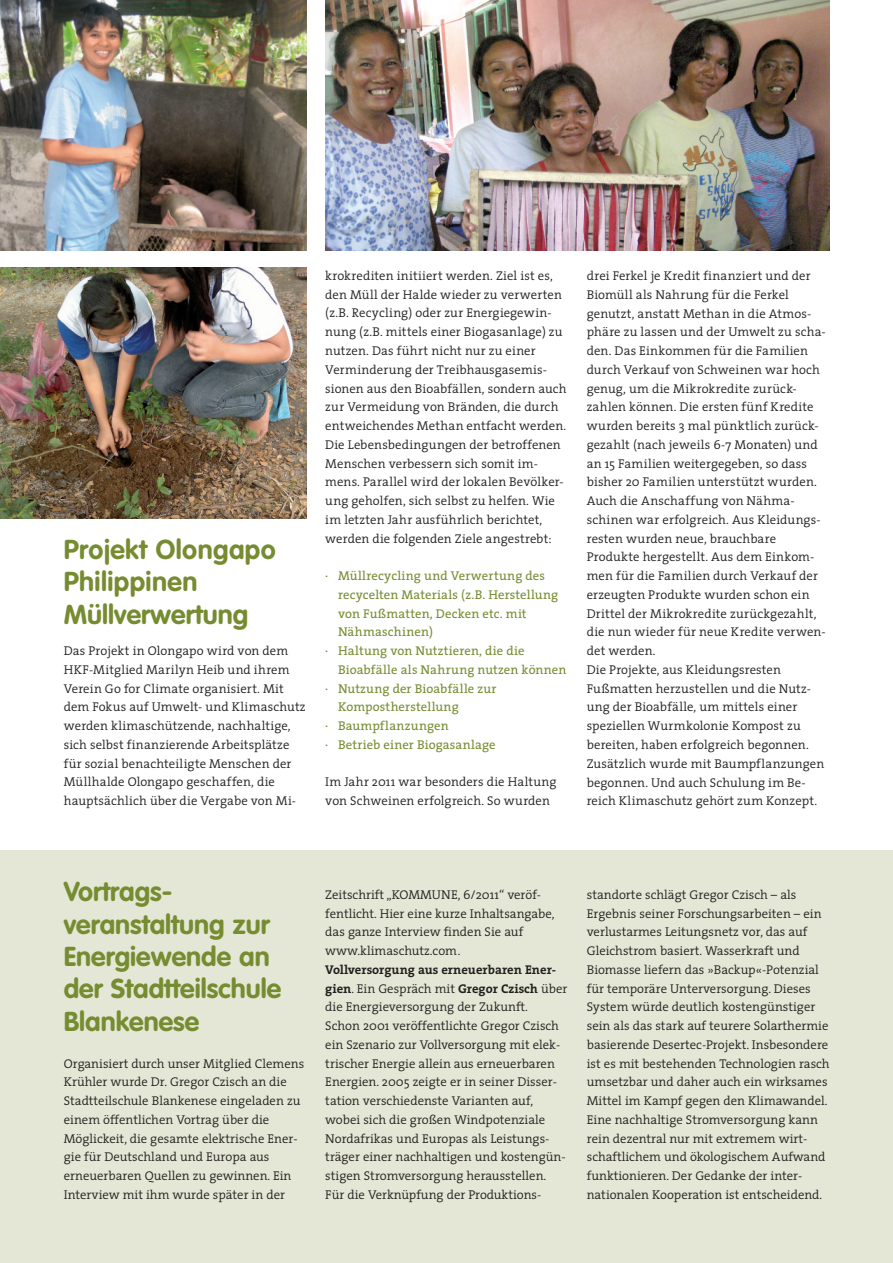
<style>
.page{position:relative;width:893px;height:1263px;background:#fff}
.page>*{position:absolute;margin:0;border:0;box-sizing:border-box;transform-origin:0 0}
.t1{font:700 27px/32.4px "VAG Rounded";color:#768c31}
.t2{font:300 12.75px/18.8px "The Serif";color:#231f20}
.t3{font:12.75px "The Serif";letter-spacing:.01em;color:#768c31}
.s1{font-weight:700}
</style>
<div class="page">
<div style="left:0;top:850px;width:893px;height:413px;background:#e4e7d5"></div>
<img style="left:0;top:268px;width:306px;height:251px">
<img style="left:0;top:0;width:306px;height:251px">
<img style="left:325px;top:0;width:504px;height:251px">
<h1 class="t1" style="left:64px;top:533px;width:214px">Projekt Olongapo<br>Philippinen<br>Müllverwertung</h1>
<p class="t2" style="left:64px;top:641px;width:243px">Das Projekt in Olongapo wird von dem HKF-Mitglied Marilyn Heib und ihrem Verein Go for Climate organisiert. Mit dem Fokus auf Umwelt- und Klimaschutz werden klimaschützende, nachhaltige, sich selbst finanzierende Arbeitsplätze für sozial benachteiligte Menschen der Müllhalde Olongapo geschaffen, die hauptsächlich über die Vergabe von Mi-</p>
<p class="t2" style="left:325px;top:266px;width:243px">krokrediten initiiert werden. Ziel ist es, den Müll der Halde wieder zu verwerten (z.B. Recycling) oder zur Energiegewin&shy;nung (z.B. mittels einer Biogasanlage) zu nutzen. Das führt nicht nur zu einer Verminderung der Treibhausgasemis-- sionen aus den Bioabfällen, sondern auch zur Vermeidung von Bränden, die durch entweichendes Methan entfacht werden.<br>Die Lebensbedingungen der betroffenen Menschen verbessern sich somit im&shy;mens. Parallel wird der lokalen Bevölker&shy;ung geholfen, sich selbst zu helfen. Wie im letzten Jahr ausführlich berichtet, werden die folgenden Ziele angestrebt:</p>
<p class="t3" style="left:325px;top:565px;width:221px">· Müllrecycling und Verwertung des</p>
<p class="t3" style="left:338px;top:584px;width:222px">recycelten Materials (z.B. Herstellung</p>
<p class="t3" style="left:338px;top:603px;width:190px">von Fußmatten, Decken etc. mit</p>
<p class="t3" style="left:338px;top:621px;width:97px">Nähmaschinen)</p>
<p class="t3" style="left:325px;top:640px;width:201px">· Haltung von Nutztieren, die die</p>
<p class="t3" style="left:338px;top:659px;width:230px">Bioabfälle als Nahrung nutzen können</p>
<p class="t3" style="left:325px;top:678px;width:173px">· Nutzung der Bioabfälle zur</p>
<p class="t3" style="left:338px;top:696px;width:122px">Kompostherstellung</p>
<p class="t3" style="left:325px;top:715px;width:125px">· Baumpflanzungen</p>
<p class="t3" style="left:325px;top:734px;width:172px">· Betrieb einer Biogasanlage</p>
<p class="t2" style="left:325px;top:772px;width:233px">Im Jahr 2011 war besonders die Haltung von Schweinen erfolgreich. So wurden</p>
<p class="t2" style="left:587px;top:266px;width:240px">drei Ferkel je Kredit finanziert und der Biomüll als Nahrung für die Ferkel genutzt, anstatt Methan in die Atmos&shy;phäre zu lassen und der Umwelt zu scha&shy;den. Das Einkommen für die Familien durch Verkauf von Schweinen war hoch genug, um die Mikrokredite zurück&shy;zahlen können. Die ersten fünf Kredite wurden bereits 3 mal pünktlich zurück&shy;gezahlt (nach jeweils 6-7 Monaten) und an 15 Familien weitergegeben, so dass bisher 20 Familien unterstützt wurden.<br>Auch die Anschaffung von Nähma&shy;schinen war erfolgreich. Aus Kleidungs&shy;resten wurden neue, brauchbare Produkte hergestellt. Aus dem Einkom&shy;men für die Familien durch Verkauf der erzeugten Produkte wurden schon ein Drittel der Mikrokredite zurückgezahlt, die nun wieder für neue Kredite verwen&shy;det werden.<br>Die Projekte, aus Kleidungsresten Fußmatten herzustellen und die Nutz&shy;ung der Bioabfälle, um mittels einer speziellen Wurmkolonie Kompost zu bereiten, haben erfolgreich begonnen.<br>Zusätzlich wurde mit Baumpflanzungen begonnen. Und auch Schulung im Be&shy;reich Klimaschutz gehört zum Konzept.</p>
<h1 class="t1" style="left:64px;top:875px;width:219px">Vortrags&shy;veranstaltung zur<br>Energiewende an der Stadtteilschule<br>Blankenese</h1>
<p class="t2" style="left:64px;top:1053px;width:242px">Organisiert durch unser Mitglied Clemens Krühler wurde Dr. Gregor Czisch an die Stadtteilschule Blankenese eingeladen zu einem öffentlichen Vortrag über die Möglickeit, die gesamte elektrische Ener&shy;gie für Deutschland und Europa aus erneuerbaren Quellen zu gewinnen. Ein Interview mit ihm wurde später in der</p>
<p class="t2" style="left:325px;top:885px;width:231px">Zeitschrift „KOMMUNE, 6/2011“ veröf&shy;fentlicht. Hier eine kurze Inhaltsangabe, das ganze Interview finden Sie auf www.klimaschutz.com.</p>
<p class="t2" style="left:325px;top:960px;width:244px"><span class="s1">Vollversorgung aus erneuerbaren Ener&shy;gien</span>. Ein Gespräch mit <span class="s1">Gregor Czisch</span> über die Energieversorgung der Zukunft.<br>Schon 2001 veröffentlichte Gregor Czisch ein Szenario zur Vollversorgung mit elek&shy;trischer Energie allein aus erneuerbaren Energien. 2005 zeigte er in seiner Disser&shy;tation verschiedenste Varianten auf, wobei sich die großen Windpotenziale Nordafrikas und Europas als Leistungs&shy;träger einer nachhaltigen und kostengün&shy;stigen Stromversorgung herausstellen.<br>Für die Verknüpfung der Produktions-</p>
<p class="t2" style="left:587px;top:885px;width:244px">standorte schlägt Gregor Czisch – als Ergebnis seiner Forschungsarbeiten – ein verlustarmes Leitungsnetz vor, das auf Gleichstrom basiert. Wasserkraft und Biomasse liefern das »Backup«-Potenzial für temporäre Unterversorgung. Dieses System würde deutlich kostengünstiger sein als das stark auf teurere Solarthermie basierende Desertec-Projekt. Insbesondere ist es mit bestehenden Technologien rasch umsetzbar und daher auch ein wirksames Mittel im Kampf gegen den Klimawandel.<br>Eine nachhaltige Stromversorgung kann rein dezentral nur mit extremem wirt&shy;schaftlichem und ökologischem Aufwand funktionieren. Der Gedanke der inter&shy;nationalen Kooperation ist entscheidend.</p>
</div>
